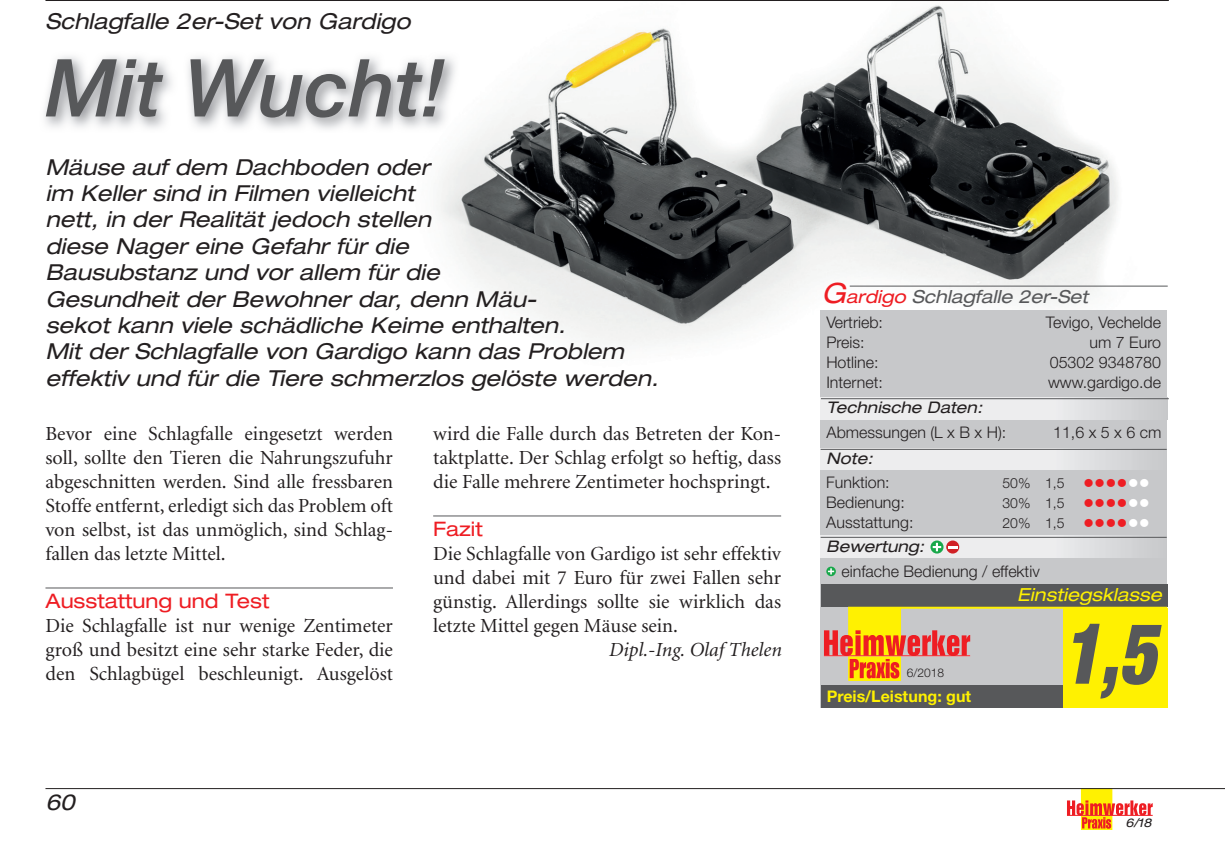
<style>
.page{position:relative;width:1225px;height:855px;background:#fff}
.page>*{position:absolute;margin:0;border:0;box-sizing:border-box;transform-origin:0 0}
.t1{font:italic 900 condensed 84.6px "Helvetica Neue";color:#57585a;scale:.85 1}
.t2{font:italic 500 80px "Helvetica Neue";color:#57585a}
.t3{font:italic expanded 22px/26.4px "Helvetica Neue";color:#231f20}
.t4{font:20px/24px "Minion";color:#231f20;text-align:justify}
.t5{font:expanded 20px "Helvetica Neue";color:#ee1d23}
.t6{font:italic 20px "Minion";color:#231f20}
.t7{font:italic expanded 18px "Helvetica Neue";color:#57585a}
.t8{font:italic expanded 18px "Helvetica Neue";color:#fff101}
.t9{font:300 16px "Helvetica Neue";color:#231f20}
.t10{font:italic expanded 16px "Helvetica Neue";color:#231f20}
.t11{font:700 16px "Helvetica Neue CE";color:#fff101}
.t12{font:300 14px "Helvetica Neue";color:#231f20}
.t13{font:14px "Wingdings";color:#ee1d23}
.t14{font:300 12px "Helvetica Neue";color:#231f20}
.t15{font:italic expanded 12px "Helvetica Neue";color:#231f20}
.s1{font-size:28px;color:#ee1d23}
.s2{color:#ee1d23}
.s3{color:#fff}
</style>
<div class="page">
<img style="left:438px;top:5px;width:702px;height:338px">
<div style="left:1081px;top:788px;width:30px;height:42px;background:#fff101"></div>
<div style="left:1081px;top:788px;width:30px;height:42px;border:1px solid #fff101"></div>
<svg style="left:1067px;top:800px;width:85px;height:28px"></svg>
<hr style="left:45px;top:788px;width:1179px;height:1px;background:#231f20">
<hr style="left:45px;top:0;width:1123px;height:1px;background:#231f20">
<hr style="left:45px;top:587px;width:348px;height:1px;background:#57585a">
<hr style="left:433px;top:515px;width:348px;height:1px;background:#57585a">
<div style="left:820px;top:310px;width:346px;height:398px;background:#c7c8ca"></div>
<hr style="left:849px;top:286px;width:318px;height:1px;background:#57585a">
<div style="left:848px;top:608px;width:52px;height:72px;background:#fff101"></div>
<div style="left:848px;top:608px;width:52px;height:72px;border:1px solid #fff101"></div>
<svg style="left:824px;top:630px;width:145px;height:48px"></svg>
<div style="left:820px;top:448px;width:346px;height:22px;background:linear-gradient(to right,#f5f5f6,#d8d9db)"></div>
<hr style="left:820px;top:449px;width:346px;height:1px;background:#57585a">
<svg style="left:820px;top:536px;width:346px;height:22px"></svg>
<hr style="left:820px;top:537px;width:346px;height:1px;background:#57585a">
<svg style="left:945px;top:540px;width:14px;height:13px"></svg>
<svg style="left:930px;top:540px;width:27px;height:13px"></svg>
<svg style="left:826px;top:566px;width:9px;height:10px"></svg>
<div style="left:820px;top:685px;width:347px;height:23px;background:#57585a"></div>
<div style="left:820px;top:584px;width:347px;height:22px;background:#57585a"></div>
<div style="left:1062px;top:608px;width:105px;height:100px;background:#fff101"></div>
<hr style="left:847px;top:607px;width:319px;height:2px;background:#fff101">
<hr style="left:1166px;top:397px;width:2px;height:22px;background:#c7c8ca">
<svg style="left:820px;top:397px;width:346px;height:22px"></svg>
<hr style="left:820px;top:398px;width:348px;height:1px;background:#57585a">
<p class="t3" style="left:45px;top:10px;width:366px">Schlagfalle 2er-Set von Gardigo</p>
<h2 class="t2" style="left:45px;top:59px;width:402px">Mit Wucht!</h2>
<p class="t3" style="left:45px;top:156px;width:614px">Mäuse auf dem Dachboden oder<br>im Keller sind in Filmen vielleicht<br>nett, in der Realität jedoch stellen<br>diese Nager eine Gefahr für die<br>Bausubstanz und vor allem für die<br>Gesundheit der Bewohner dar, denn Mäu-<br>sekot kann viele schädliche Keime enthalten.<br>Mit der Schlagfalle von Gardigo kann das Problem effektiv und für die Tiere schmerzlos gelöste werden.</p>
<p class="t4" style="left:45px;top:423px;width:349px">Bevor eine Schlagfalle eingesetzt werden soll, sollte den Tieren die Nahrungszufuhr abgeschnitten werden. Sind alle fressbaren Stoffe entfernt, erledigt sich das Problem oft von selbst, ist das unmöglich, sind Schlag&shy;fallen das letzte Mittel.</p>
<p class="t5" style="left:45px;top:593px;width:225px">Ausstattung und Test</p>
<p class="t4" style="left:45px;top:615px;width:349px">Die Schlagfalle ist nur wenige Zentimeter groß und besitzt eine sehr starke Feder, die den Schlagbügel beschleunigt. Ausgelöst</p>
<p class="t4" style="left:433px;top:423px;width:349px">wird die Falle durch das Betreten der Kon&shy;taktplatte. Der Schlag erfolgt so heftig, dass die Falle mehrere Zentimeter hochspringt.</p>
<p class="t5" style="left:433px;top:521px;width:51px">Fazit</p>
<p class="t4" style="left:433px;top:543px;width:349px">Die Schlagfalle von Gardigo ist sehr effektiv und dabei mit 7 Euro für zwei Fallen sehr günstig. Allerdings sollte sie wirklich das letzte Mittel gegen Mäuse sein.</p>
<p class="t6" style="left:608px;top:642px;width:174px">Dipl.-Ing. Olaf Thelen</p>
<p class="t3" style="left:45px;top:791px;width:31px">60</p>
<p class="t7" style="left:821px;top:290px;width:268px"><span class="s1">G</span><span class="s2">ardigo</span> Schlagfalle 2er-Set</p>
<p class="t9" style="left:826px;top:316px;width:58px">Vertrieb:</p>
<p class="t9" style="left:1045px;top:316px;width:117px">Tevigo, Vechelde</p>
<p class="t9" style="left:826px;top:336px;width:40px">Preis:</p>
<p class="t9" style="left:1089px;top:336px;width:73px">um 7 Euro</p>
<p class="t9" style="left:826px;top:356px;width:54px">Hotline:</p>
<p class="t9" style="left:1049px;top:356px;width:113px">05302 9348780</p>
<p class="t9" style="left:826px;top:376px;width:58px">Internet:</p>
<p class="t9" style="left:1047px;top:376px;width:114px">www.gardigo.de</p>
<p class="t10" style="left:826px;top:401px;width:157px">Technische Daten:</p>
<p class="t9" style="left:826px;top:427px;width:181px">Abmessungen (L x B x H):</p>
<p class="t9" style="left:1052px;top:427px;width:110px">11,6 x 5 x 6 cm</p>
<p class="t10" style="left:826px;top:452px;width:48px">Note:</p>
<p class="t9" style="left:826px;top:476px;width:65px">Funktion:</p>
<p class="t12" style="left:1002px;top:478px;width:64px">50% 1,5</p>
<p class="t13" style="left:1083px;top:478px;width:68px">●●●●<span class="s3">●●</span></p>
<p class="t9" style="left:826px;top:496px;width:80px">Bedienung:</p>
<p class="t12" style="left:1002px;top:498px;width:64px">30% 1,5</p>
<p class="t13" style="left:1083px;top:498px;width:68px">●●●●<span class="s3">●●</span></p>
<p class="t9" style="left:826px;top:516px;width:89px">Ausstattung:</p>
<p class="t12" style="left:1002px;top:518px;width:64px">20% 1,5</p>
<p class="t13" style="left:1083px;top:518px;width:68px">●●●●<span class="s3">●●</span></p>
<p class="t10" style="left:826px;top:540px;width:99px">Bewertung:</p>
<p class="t9" style="left:841px;top:565px;width:199px">einfache Bedienung / effektiv</p>
<p class="t8" style="left:1017px;top:587px;width:146px">Einstiegsklasse</p>
<p class="t14" style="left:906px;top:669px;width:39px">6/2018</p>
<p class="t11" style="left:826px;top:690px;width:146px">Preis/Leistung: gut</p>
<h1 class="t1" style="left:1061px;top:623px;width:112px">1,5</h1>
<p class="t15" style="left:1125px;top:818px;width:28px">6/18</p>
</div>
